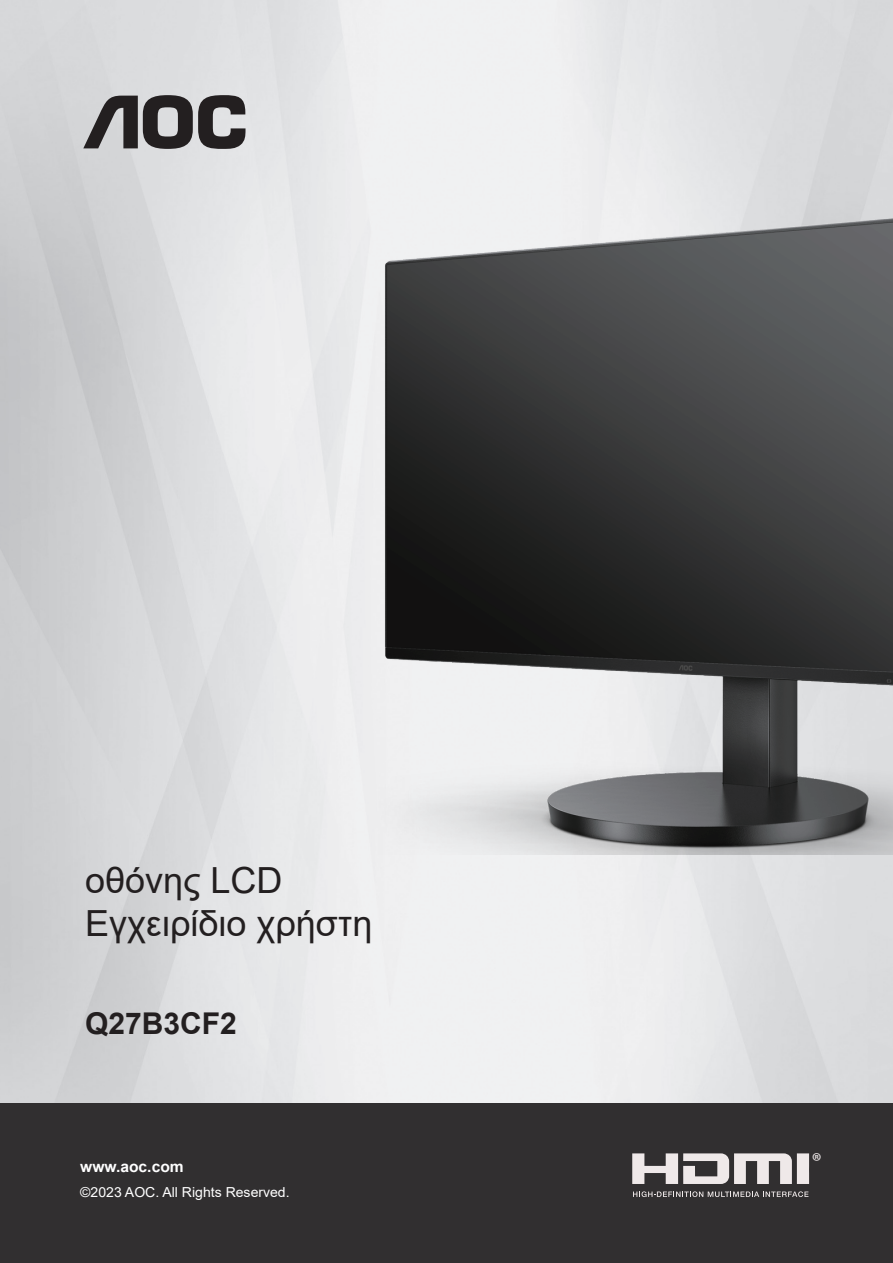
<style>
.page{position:relative;width:893px;height:1263px;background:#fff}
.page>*{position:absolute;margin:0;border:0;box-sizing:border-box;transform-origin:0 0}
.无间隔{font:36px "Arial";color:#231f20}
.无间隔-2{font:700 30px "Arial";color:#231f20}
.t1{font:23.25px "Myriad Pro";color:#efe9e9}
.t2{font:700 15.3px "Arial";color:#fff}
.t3{font:13.8px "Arial";color:#fff}
</style>
<div class="page">
<img style="left:0;top:0;width:893px;height:1104px">
<svg style="left:83px;top:95px;width:162px;height:54px;background:#716f70"></svg>
<div style="left:0;top:1104px;width:893px;height:159px;background:#312f30"></div>
<svg style="left:632px;top:1153px;width:177px;height:31px"></svg>
<svg style="left:633px;top:1191px;width:175px;height:6px"></svg>
<img style="left:379px;top:203px;width:514px;height:651px">
<p class="无间隔" style="left:85px;top:856px;width:199px">οθόνης LCD</p>
<p class="无间隔" style="left:85px;top:899px;width:289px">Εγχειρίδιο χρήστη</p>
<p class="无间隔-2" style="left:85px;top:1002px;width:153px">Q27B3CF2</p>
<p class="t2" style="left:80px;top:1156px;width:105px">www.aoc.com</p>
<p class="t3" style="left:80px;top:1183px;width:211px">©2023 AOC. All Rights Reserved.</p>
<p class="t1" style="left:812px;top:1146px;width:11px">®</p>
</div>
